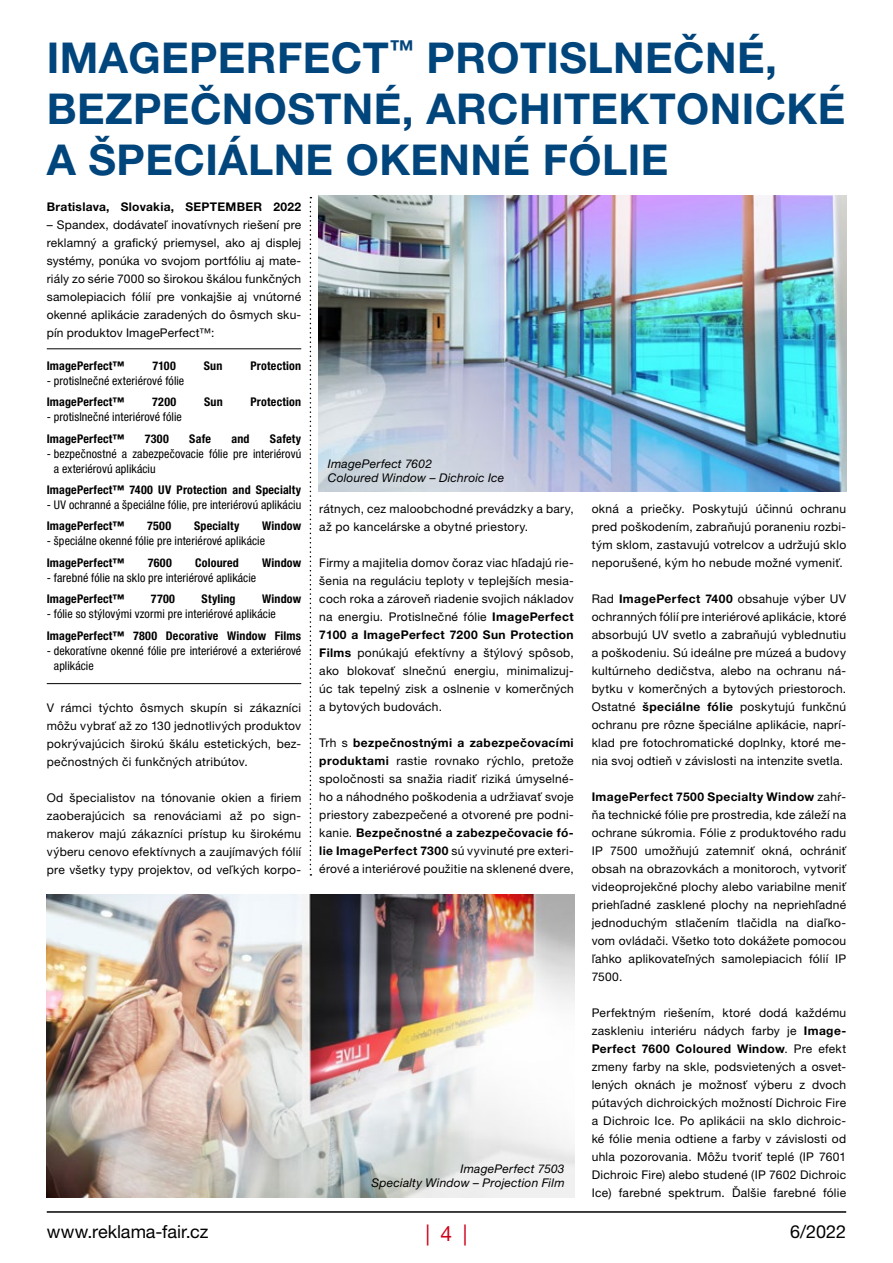
<style>
.page{position:relative;width:893px;height:1263px;background:#fff}
.page>*{position:absolute;margin:0;border:0;box-sizing:border-box;transform-origin:0 0}
.t1{font:700 42.6px/51.2px "Helvetica Neue LT Pro";letter-spacing:.01em;color:#00457c}
.t2{font:21px "Helvetica Neue LT Pro";color:#ce0018}
.t3{font:18px "Helvetica Neue LT Pro";color:#000}
.t4{font:12px/18px "Helvetica Neue LT Pro";letter-spacing:.02em;color:#000;text-align:justify}
.t5{font:condensed 12px/15px "Helvetica Neue LT Pro";letter-spacing:.005em;color:#000}
.t6{font:700 condensed 12px "Helvetica Neue LT Pro";letter-spacing:.015em;color:#000}
.t7{font:italic 12px/14.4px "Helvetica Neue LT Pro";letter-spacing:.015em;color:#000;text-align:right}
.t8{font:700 12px "Helvetica Neue LT Pro";letter-spacing:.025em;color:#000}
.s1{font-weight:700}
</style>
<div class="page">
<hr style="left:47px;top:1211px;width:799px;height:2px;background:#000">
<svg style="left:310px;top:197px;width:1px;height:679px"></svg>
<hr style="left:47px;top:348px;width:254px;height:1px;background:#000">
<hr style="left:47px;top:683px;width:254px;height:1px;background:#000">
<img style="left:47px;top:894px;width:527px;height:303px">
<img style="left:319px;top:196px;width:527px;height:296px">
<h1 class="t1" style="left:47px;top:31px;width:800px">IMAGEPERFECT<sup>™</sup> PROTISLNEČNÉ,<br>BEZPEČNOSTNÉ, ARCHITEKTONICKÉ<br>A ŠPECIÁLNE OKENNÉ FÓLIE</h1>
<p class="t8" style="left:47px;top:199px;width:256px">Bratislava, Slovakia, SEPTEMBER 2022</p>
<p class="t4" style="left:47px;top:215px;width:256px">– Spandex, dodávateľ inovatívnych riešení pre reklamný a grafický priemysel, ako aj displej systémy, ponúka vo svojom portfóliu aj mate&shy;riály zo série 7000 so širokou škálou funkčných samolepiacich fólií pre vonkajšie aj vnútorné okenné aplikácie zaradených do ôsmych sku&shy;pín produktov ImagePerfect™:</p>
<p class="t6" style="left:47px;top:358px;width:79px">ImagePerfect™</p>
<p class="t6" style="left:152px;top:358px;width:25px">7100</p>
<p class="t6" style="left:204px;top:358px;width:20px">Sun</p>
<p class="t6" style="left:251px;top:358px;width:52px">Protection</p>
<p class="t5" style="left:47px;top:373px;width:139px">- protislnečné exteriérové fólie</p>
<p class="t6" style="left:47px;top:395px;width:79px">ImagePerfect™</p>
<p class="t6" style="left:152px;top:395px;width:26px">7200</p>
<p class="t6" style="left:204px;top:395px;width:20px">Sun</p>
<p class="t6" style="left:251px;top:395px;width:52px">Protection</p>
<p class="t5" style="left:47px;top:409px;width:137px">- protislnečné interiérové fólie</p>
<p class="t6" style="left:47px;top:431px;width:79px">ImagePerfect™</p>
<p class="t6" style="left:145px;top:431px;width:26px">7300</p>
<p class="t6" style="left:189px;top:431px;width:23px">Safe</p>
<p class="t6" style="left:231px;top:431px;width:20px">and</p>
<p class="t6" style="left:270px;top:431px;width:33px">Safety</p>
<p class="t5" style="left:54px;top:446px;width:249px;text-indent:-7px">- bezpečnostné a zabezpečovacie fólie pre interiérovú a exteriérovú aplikáciu</p>
<p class="t6" style="left:47px;top:482px;width:256px">ImagePerfect™ 7400 UV Protection and Specialty</p>
<p class="t5" style="left:47px;top:497px;width:256px">- UV ochranné a špeciálne fólie, pre interiérovú aplikáciu</p>
<p class="t6" style="left:47px;top:519px;width:79px">ImagePerfect™</p>
<p class="t6" style="left:147px;top:519px;width:25px">7500</p>
<p class="t6" style="left:194px;top:519px;width:47px">Specialty</p>
<p class="t6" style="left:262px;top:519px;width:40px">Window</p>
<p class="t5" style="left:47px;top:533px;width:220px">- špeciálne okenné fólie pre interiérové aplikácie</p>
<p class="t6" style="left:47px;top:555px;width:79px">ImagePerfect™</p>
<p class="t6" style="left:148px;top:555px;width:26px">7600</p>
<p class="t6" style="left:195px;top:555px;width:45px">Coloured</p>
<p class="t6" style="left:262px;top:555px;width:40px">Window</p>
<p class="t5" style="left:47px;top:570px;width:211px">- farebné fólie na sklo pre interiérové aplikácie</p>
<p class="t6" style="left:47px;top:592px;width:79px">ImagePerfect™</p>
<p class="t6" style="left:151px;top:592px;width:26px">7700</p>
<p class="t6" style="left:202px;top:592px;width:36px">Styling</p>
<p class="t6" style="left:262px;top:592px;width:40px">Window</p>
<p class="t5" style="left:47px;top:606px;width:231px">- fólie so stýlovými vzormi pre interiérové aplikácie</p>
<p class="t6" style="left:47px;top:628px;width:256px">ImagePerfect™ 7800 Decorative Window Films</p>
<p class="t5" style="left:54px;top:643px;width:249px;text-indent:-7px">- dekoratívne okenné fólie pre interiérové a exteriérové aplikácie</p>
<p class="t4" style="left:47px;top:698px;width:256px">V rámci týchto ôsmych skupín si zákazníci môžu vybrať až zo 130 jednotlivých produktov pokrývajúcich širokú škálu estetických, bez&shy;pečnostných či funkčných atribútov.</p>
<p class="t4" style="left:47px;top:788px;width:256px">Od špecialistov na tónovanie okien a firiem zaoberajúcich sa renováciami až po sign&shy;makerov majú zákazníci prístup ku širokému výberu cenovo efektívnych a zaujímavých fólií pre všetky typy projektov, od veľkých korpo-</p>
<p class="t7" style="left:328px;top:456px;width:178px;text-align:left">ImagePerfect 7602<br>Coloured Window – Dichroic Ice</p>
<p class="t4" style="left:319px;top:500px;width:256px">rátnych, cez maloobchodné prevádzky a bary, až po kancelárske a obytné priestory.</p>
<p class="t4" style="left:319px;top:554px;width:256px">Firmy a majitelia domov čoraz viac hľadajú rie&shy;šenia na reguláciu teploty v teplejších mesia&shy;coch roka a zároveň riadenie svojich nákladov na energiu. Protislnečné fólie <span class="s1">ImagePerfect 7100 a ImagePerfect 7200 Sun Protection Films</span> ponúkajú efektívny a štýlový spôsob, ako blokovať slnečnú energiu, minimalizuj&shy;úc tak tepelný zisk a oslnenie v komerčných a bytových budovách.</p>
<p class="t4" style="left:319px;top:734px;width:256px">Trh s <span class="s1">bezpečnostnými a zabezpečovacími produktami</span> rastie rovnako rýchlo, pretože spoločnosti sa snažia riadiť riziká úmyselné&shy;ho a náhodného poškodenia a udržiavať svoje priestory zabezpečené a otvorené pre podni&shy;kanie. <span class="s1">Bezpečnostné a zabezpečovacie fó&shy;lie ImagePerfect 7300</span> sú vyvinuté pre exteri&shy;érové a interiérové použitie na sklenené dvere,</p>
<p class="t4" style="left:592px;top:500px;width:256px">okná a priečky. Poskytujú účinnú ochranu pred poškodením, zabraňujú poraneniu rozbi&shy;tým sklom, zastavujú votrelcov a udržujú sklo neporušené, kým ho nebude možné vymeniť.</p>
<p class="t4" style="left:592px;top:590px;width:256px">Rad <span class="s1">ImagePerfect 7400</span> obsahuje výber UV ochranných fólií pre interiérové aplikácie, ktoré absorbujú UV svetlo a zabraňujú vyblednutiu a poškodeniu. Sú ideálne pre múzeá a budovy kultúrneho dedičstva, alebo na ochranu ná&shy;bytku v komerčných a bytových priestoroch.<br>Ostatné <span class="s1">špeciálne fólie</span> poskytujú funkčnú ochranu pre rôzne špeciálne aplikácie, naprí&shy;klad pre fotochromatické doplnky, ktoré me&shy;nia svoj odtieň v závislosti na intenzite svetla.</p>
<p class="t4" style="left:592px;top:788px;width:256px"><span class="s1">ImagePerfect 7500 Specialty Window</span> zahŕ&shy;ňa technické fólie pre prostredia, kde záleží na ochrane súkromia. Fólie z produktového radu IP 7500 umožňujú zatemniť okná, ochrániť obsah na obrazovkách a monitoroch, vytvoriť videoprojekčné plochy alebo variabilne meniť priehľadné zasklené plochy na nepriehľadné jednoduchým stlačením tlačidla na diaľko&shy;vom ovládači. Všetko toto dokážete pomocou ľahko aplikovateľných samolepiacich fólií IP 7500.</p>
<p class="t4" style="left:592px;top:1004px;width:256px">Perfektným riešením, ktoré dodá každému zaskleniu interiéru nádych farby je <span class="s1">Image-Perfect 7600 Coloured Window</span>. Pre efekt zmeny farby na skle, podsvietených a osvet&shy;lených oknách je možnosť výberu z dvoch pútavých dichroických možností Dichroic Fire a Dichroic Ice. Po aplikácii na sklo dichroic&shy;ké fólie menia odtiene a farby v závislosti od uhla pozorovania. Môžu tvoriť teplé (IP 7601<br>Dichroic Fire) alebo studené (IP 7602 Dichroic Ice) farebné spektrum. Ďalšie farebné fólie</p>
<p class="t7" style="left:371px;top:1161px;width:195px">ImagePerfect 7503<br>Specialty Window – Projection Film</p>
<h3 class="t3" style="left:47px;top:1221px;width:163px">www.reklama-fair.cz</h3>
<h2 class="t2" style="left:425px;top:1220px;width:43px">| 4 |</h2>
<h3 class="t3" style="left:790px;top:1221px;width:58px">6/2022</h3>
</div>
